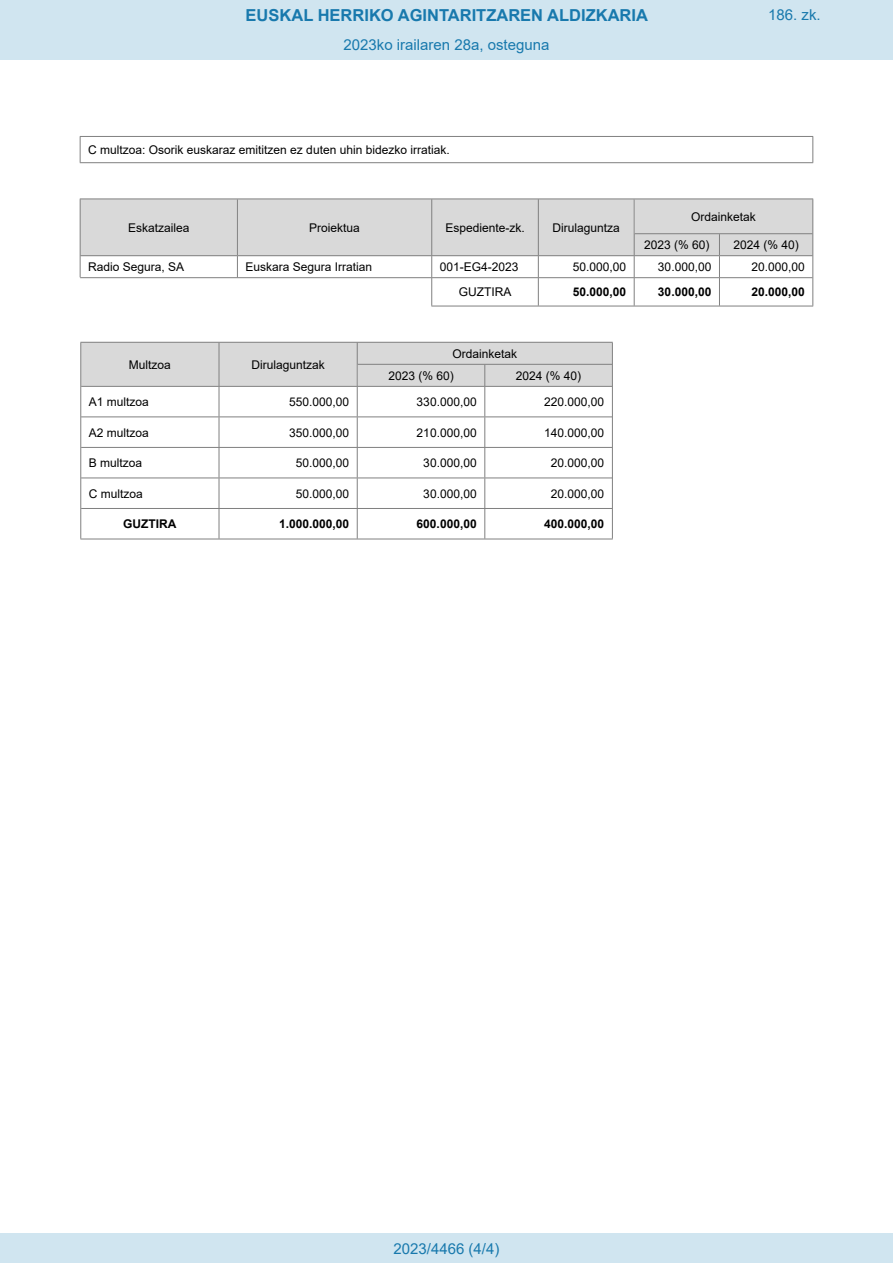
<style>
.page{position:relative;width:893px;height:1263px;background:#fff}
.page>*{position:absolute;margin:0;border:0;box-sizing:border-box;transform-origin:0 0}
.t1{font:700 16.5px "Arial";color:#1879ad}
.Paginacion_Centro{font:15px "Arial";color:#1879ad}
.t2{font:12px "Arial";color:#000}
.t3{font:700 12px "Arial";color:#000}
</style>
<div class="page">
<svg style="left:80px;top:137px;width:1px;height:25px"></svg>
<svg style="left:812px;top:137px;width:1px;height:25px"></svg>
<hr style="left:80px;top:136px;width:733px;height:1px;background:#808080">
<hr style="left:80px;top:162px;width:733px;height:1px;background:#808080">
<div style="left:635px;top:199px;width:177px;height:34px;background:#d9d9d9"></div>
<div style="left:81px;top:199px;width:156px;height:56px;background:#d9d9d9"></div>
<div style="left:238px;top:199px;width:193px;height:56px;background:#d9d9d9"></div>
<div style="left:432px;top:199px;width:106px;height:56px;background:#d9d9d9"></div>
<div style="left:539px;top:199px;width:95px;height:56px;background:#d9d9d9"></div>
<div style="left:635px;top:234px;width:84px;height:21px;background:#d9d9d9"></div>
<div style="left:720px;top:234px;width:92px;height:21px;background:#d9d9d9"></div>
<hr style="left:80px;top:199px;width:1px;height:78px;background:#808080">
<hr style="left:237px;top:199px;width:1px;height:56px;background:#808080">
<svg style="left:237px;top:256px;width:1px;height:21px"></svg>
<hr style="left:431px;top:199px;width:1px;height:56px;background:#808080">
<svg style="left:431px;top:256px;width:1px;height:50px"></svg>
<hr style="left:538px;top:199px;width:1px;height:56px;background:#808080">
<svg style="left:538px;top:256px;width:1px;height:50px"></svg>
<hr style="left:634px;top:199px;width:1px;height:56px;background:#808080">
<svg style="left:634px;top:256px;width:1px;height:50px"></svg>
<hr style="left:812px;top:199px;width:1px;height:107px;background:#808080">
<svg style="left:719px;top:234px;width:1px;height:72px"></svg>
<hr style="left:80px;top:199px;width:733px;height:1px;background:#808080">
<hr style="left:635px;top:233px;width:177px;height:1px;background:#808080">
<hr style="left:81px;top:255px;width:731px;height:1px;background:#808080">
<hr style="left:80px;top:277px;width:732px;height:1px;background:#808080">
<hr style="left:431px;top:306px;width:382px;height:1px;background:#808080">
<div style="left:358px;top:343px;width:254px;height:21px;background:#d9d9d9"></div>
<div style="left:81px;top:343px;width:138px;height:43px;background:#d9d9d9"></div>
<div style="left:219px;top:343px;width:138px;height:43px;background:#d9d9d9"></div>
<div style="left:358px;top:365px;width:126px;height:21px;background:#d9d9d9"></div>
<div style="left:485px;top:365px;width:127px;height:21px;background:#d9d9d9"></div>
<hr style="left:80px;top:343px;width:1px;height:196px;background:#808080">
<hr style="left:219px;top:343px;width:1px;height:43px;background:#808080">
<svg style="left:219px;top:387px;width:1px;height:29px"></svg>
<hr style="left:219px;top:417px;width:1px;height:30px;background:#808080">
<hr style="left:219px;top:448px;width:1px;height:30px;background:#808080">
<hr style="left:219px;top:478px;width:1px;height:30px;background:#808080">
<hr style="left:219px;top:509px;width:1px;height:30px;background:#808080">
<hr style="left:357px;top:343px;width:1px;height:43px;background:#808080">
<svg style="left:357px;top:387px;width:1px;height:29px"></svg>
<hr style="left:357px;top:417px;width:1px;height:30px;background:#808080">
<hr style="left:357px;top:448px;width:1px;height:30px;background:#808080">
<hr style="left:357px;top:478px;width:1px;height:30px;background:#808080">
<hr style="left:357px;top:509px;width:1px;height:30px;background:#808080">
<hr style="left:612px;top:343px;width:1px;height:196px;background:#808080">
<svg style="left:484px;top:365px;width:1px;height:51px"></svg>
<hr style="left:484px;top:417px;width:1px;height:30px;background:#808080">
<hr style="left:484px;top:448px;width:1px;height:30px;background:#808080">
<hr style="left:484px;top:478px;width:1px;height:30px;background:#808080">
<hr style="left:484px;top:509px;width:1px;height:30px;background:#808080">
<hr style="left:80px;top:342px;width:533px;height:1px;background:#808080">
<hr style="left:358px;top:364px;width:254px;height:1px;background:#808080">
<hr style="left:81px;top:386px;width:531px;height:1px;background:#808080">
<hr style="left:81px;top:416px;width:531px;height:1px;background:#808080">
<hr style="left:81px;top:447px;width:531px;height:1px;background:#808080">
<hr style="left:81px;top:478px;width:531px;height:1px;background:#808080">
<hr style="left:81px;top:508px;width:531px;height:1px;background:#808080">
<hr style="left:80px;top:539px;width:533px;height:1px;background:#808080">
<div style="left:0;top:0;width:893px;height:60px;background:#d0e5f0"></div>
<div style="left:0;top:1233px;width:893px;height:30px;background:#d0e5f0"></div>
<h1 class="t1" style="left:246px;top:3px;width:404px">EUSKAL HERRIKO AGINTARITZAREN ALDIZKARIA</h1>
<p class="Paginacion_Centro" style="left:768px;top:5px;width:54px">186. zk.</p>
<p class="Paginacion_Centro" style="left:343px;top:35px;width:207px">2023ko irailaren 28a, osteguna</p>
<p class="t2" style="left:88px;top:141px;width:363px">C multzoa: Osorik euskaraz emititzen ez duten uhin bidezko irratiak.</p>
<p class="t2" style="left:128px;top:219px;width:63px">Eskatzailea</p>
<p class="t2" style="left:309px;top:219px;width:52px">Proiektua</p>
<p class="t2" style="left:445px;top:219px;width:81px">Espediente-zk.</p>
<p class="t2" style="left:553px;top:219px;width:69px">Dirulaguntza</p>
<p class="t2" style="left:691px;top:208px;width:66px">Ordainketak</p>
<p class="t2" style="left:644px;top:237px;width:67px">2023 (% 60)</p>
<p class="t2" style="left:733px;top:237px;width:67px">2024 (% 40)</p>
<p class="t2" style="left:88px;top:259px;width:98px">Radio Segura, SA</p>
<p class="t2" style="left:246px;top:259px;width:128px">Euskara Segura Irratian</p>
<p class="t2" style="left:440px;top:259px;width:80px">001-EG4-2023</p>
<p class="t2" style="left:573px;top:259px;width:55px">50.000,00</p>
<p class="t2" style="left:658px;top:259px;width:55px">30.000,00</p>
<p class="t2" style="left:751px;top:259px;width:55px">20.000,00</p>
<p class="t2" style="left:459px;top:284px;width:54px">GUZTIRA</p>
<p class="t3" style="left:573px;top:284px;width:55px">50.000,00</p>
<p class="t3" style="left:658px;top:284px;width:55px">30.000,00</p>
<p class="t3" style="left:751px;top:284px;width:55px">20.000,00</p>
<p class="t2" style="left:129px;top:356px;width:44px">Multzoa</p>
<p class="t2" style="left:251px;top:356px;width:75px">Dirulaguntzak</p>
<p class="t2" style="left:452px;top:345px;width:66px">Ordainketak</p>
<p class="t2" style="left:388px;top:367px;width:67px">2023 (% 60)</p>
<p class="t2" style="left:516px;top:367px;width:67px">2024 (% 40)</p>
<p class="t2" style="left:89px;top:393px;width:62px">A1 multzoa</p>
<p class="t2" style="left:289px;top:393px;width:62px">550.000,00</p>
<p class="t2" style="left:417px;top:393px;width:62px">330.000,00</p>
<p class="t2" style="left:544px;top:393px;width:62px">220.000,00</p>
<p class="t2" style="left:89px;top:424px;width:62px">A2 multzoa</p>
<p class="t2" style="left:289px;top:424px;width:62px">350.000,00</p>
<p class="t2" style="left:417px;top:424px;width:62px">210.000,00</p>
<p class="t2" style="left:544px;top:424px;width:62px">140.000,00</p>
<p class="t2" style="left:89px;top:455px;width:55px">B multzoa</p>
<p class="t2" style="left:296px;top:455px;width:55px">50.000,00</p>
<p class="t2" style="left:423px;top:455px;width:55px">30.000,00</p>
<p class="t2" style="left:551px;top:455px;width:55px">20.000,00</p>
<p class="t2" style="left:89px;top:485px;width:56px">C multzoa</p>
<p class="t2" style="left:296px;top:485px;width:55px">50.000,00</p>
<p class="t2" style="left:423px;top:485px;width:55px">30.000,00</p>
<p class="t2" style="left:551px;top:485px;width:55px">20.000,00</p>
<p class="t3" style="left:123px;top:515px;width:55px">GUZTIRA</p>
<p class="t3" style="left:279px;top:515px;width:72px">1.000.000,00</p>
<p class="t3" style="left:417px;top:515px;width:62px">600.000,00</p>
<p class="t3" style="left:544px;top:515px;width:62px">400.000,00</p>
<p class="Paginacion_Centro" style="left:393px;top:1238px;width:107px">2023/4466 (4/4)</p>
</div>
